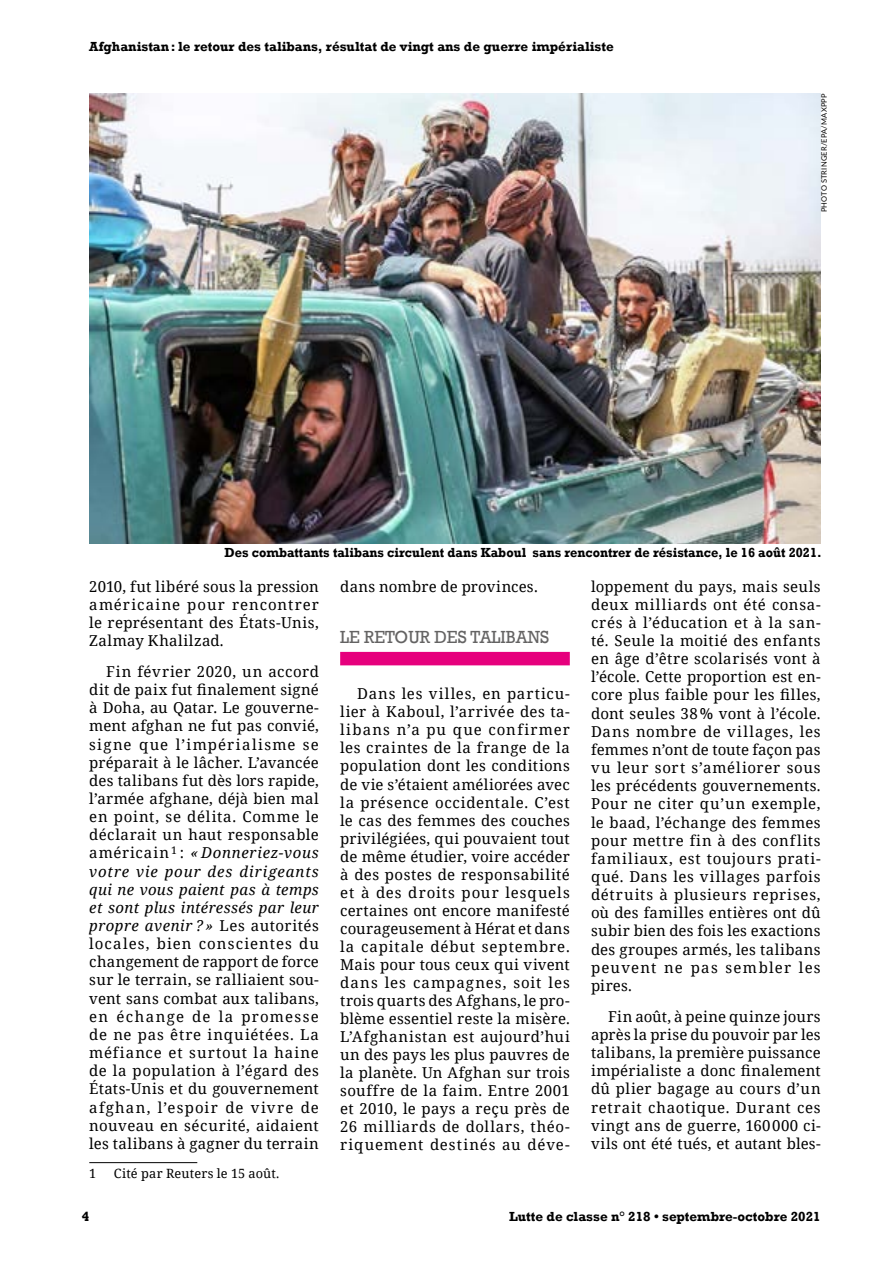
<style>
.page{position:relative;width:893px;height:1263px;background:#fff}
.page>*{position:absolute;margin:0;border:0;box-sizing:border-box;transform-origin:0 0}
.t1{font:18px "Rockwell";color:#646363;scale:.95 1}
.t2{font:15px/18.1px "Noto Serif";letter-spacing:.03em;color:#000;text-align:justify}
.t3{font:15px "Noto Serif";letter-spacing:.01em;color:#000}
.t4{font:700 13.5px "Rockwell";color:#000}
.t5{font:700 13.5px "Rockwell";color:#000;scale:.95 1}
.t6{font:12.75px "Noto Serif";letter-spacing:.01em;color:#000}
.t7{font:7.5px "Lato";letter-spacing:.025em;color:#000}
.s1{font-style:italic}
</style>
<div class="page">
<hr style="left:89px;top:1162px;width:108px;height:1px;background:#000">
<div style="left:340px;top:652px;width:230px;height:13px;background:#e6007d"></div>
<img style="left:89px;top:94px;width:732px;height:449px">
<p class="t4" style="left:89px;top:39px;width:526px">Afghanistan: le retour des talibans, résultat de vingt ans de guerre impérialiste</p>
<p class="t7" style="left:819px;top:212px;width:120px;rotate:-90deg">PHOTO STRINGER/EPA/MAXPPP</p>
<p class="t5" style="left:224px;top:544px;width:630px">Des combattants talibans circulent dans Kaboul sans rencontrer de résistance, le 16 août 2021.</p>
<p class="t2" style="left:89px;top:576px;width:231px">2010, fut libéré sous la pression américaine pour rencontrer le représentant des États-Unis, Zalmay Khalilzad.</p>
<p class="t2" style="left:89px;top:662px;width:231px;text-indent:17px">Fin février 2020, un accord dit de paix fut finalement signé à Doha, au Qatar. Le gouverne&shy;ment afghan ne fut pas convié, signe que l’impérialisme se préparait à le lâcher. L’avancée des talibans fut dès lors rapide, l’armée afghane, déjà bien mal en point, se délita. Comme le déclarait un haut responsable américain <sup>1</sup> : <span class="s1">« Donneriez-vous votre vie pour des dirigeants qui ne vous paient pas à temps et sont plus intéressés par leur propre avenir ? »</span> Les autorités locales, bien conscientes du changement de rapport de force sur le terrain, se ralliaient sou&shy;vent sans combat aux talibans, en échange de la promesse de ne pas être inquiétées. La méfiance et surtout la haine de la population à l’égard des États-Unis et du gouvernement afghan, l’espoir de vivre de nouveau en sécurité, aidaient les talibans à gagner du terrain</p>
<p class="t6" style="left:89px;top:1164px;width:9px">1</p>
<p class="t6" style="left:114px;top:1164px;width:167px">Cité par Reuters le 15 août.</p>
<p class="t4" style="left:82px;top:1208px;width:9px">4</p>
<p class="t3" style="left:340px;top:576px;width:199px">dans nombre de provinces.</p>
<p class="t1" style="left:340px;top:627px;width:222px">LE RETOUR DES TALIBANS</p>
<p class="t2" style="left:340px;top:684px;width:231px;text-indent:17px">Dans les villes, en particu&shy;lier à Kaboul, l’arrivée des ta&shy;libans n’a pu que confirmer les craintes de la frange de la population dont les conditions de vie s’étaient améliorées avec la présence occidentale. C’est le cas des femmes des couches privilégiées, qui pouvaient tout de même étudier, voire accéder à des postes de responsabilité et à des droits pour lesquels certaines ont encore manifesté courageusement à Hérat et dans la capitale début septembre.<br>Mais pour tous ceux qui vivent dans les campagnes, soit les trois quarts des Afghans, le pro&shy;blème essentiel reste la misère.<br>L’Afghanistan est aujourd’hui un des pays les plus pauvres de la planète. Un Afghan sur trois souffre de la faim. Entre 2001 et 2010, le pays a reçu près de 26 milliards de dollars, théo&shy;riquement destinés au déve-</p>
<p class="t2" style="left:591px;top:576px;width:231px">loppement du pays, mais seuls deux milliards ont été consa&shy;crés à l’éducation et à la san&shy;té. Seule la moitié des enfants en âge d’être scolarisés vont à l’école. Cette proportion est en&shy;core plus faible pour les filles, dont seules 38% vont à l’école.<br>Dans nombre de villages, les femmes n’ont de toute façon pas vu leur sort s’améliorer sous les précédents gouvernements.<br>Pour ne citer qu’un exemple, le baad, l’échange des femmes pour mettre fin à des conflits familiaux, est toujours prati&shy;qué. Dans les villages parfois détruits à plusieurs reprises, où des familles entières ont dû subir bien des fois les exactions des groupes armés, les talibans peuvent ne pas sembler les pires.</p>
<p class="t2" style="left:591px;top:1007px;width:231px;text-indent:17px">Fin août, à peine quinze jours après la prise du pouvoir par les talibans, la première puissance impérialiste a donc finalement dû plier bagage au cours d’un retrait chaotique. Durant ces vingt ans de guerre, 160000 ci&shy;vils ont été tués, et autant bles-</p>
<p class="t4" style="left:509px;top:1208px;width:313px">Lutte de classe n° 218 • septembre-octobre 2021</p>
</div>
